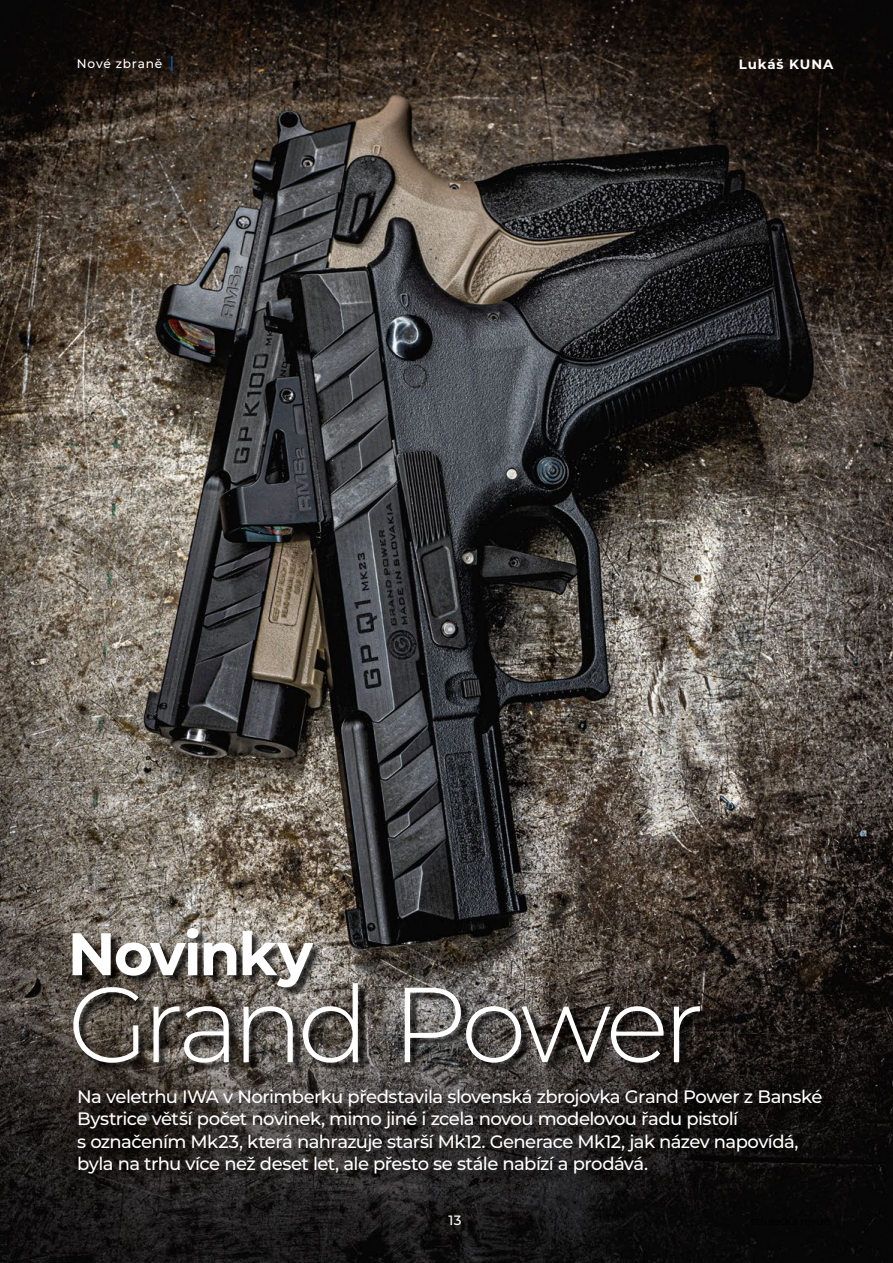
<style>
.page{position:relative;width:893px;height:1263px;background:#fff}
.page>*{position:absolute;margin:0;border:0;box-sizing:border-box;transform-origin:0 0}
.t1{font:300 106.5px "Montserrat";letter-spacing:-.055em;color:#fff}
.t2{font:700 60px "Montserrat";letter-spacing:-.035em;color:#fff}
.t3{font:500 18px/22.5px "Montserrat";letter-spacing:-.035em;color:#fff}
.t4{font:700 13.5px "Montserrat";letter-spacing:.07em;color:#fff}
.t5{font:500 13.5px "Montserrat";color:#000}
.t6{font:500 12.45px "Montserrat";letter-spacing:.065em;color:#fff}
.s1{color:#fff}
</style>
<div class="page">
<img style="left:0;top:0;width:893px;height:1263px">
<div style="left:75px;top:1087px;width:761px;height:102px;background:#000;opacity:.75"></div>
<svg style="left:171px;top:56px;width:2px;height:15px"></svg>
<div style="left:74px;top:930px;width:636px;height:143px;background:#000;opacity:.75"></div>
<p class="t6" style="left:77px;top:55px;width:87px">Nové zbraně</p>
<p class="t4" style="left:739px;top:54px;width:96px">Lukáš KUNA</p>
<h2 class="t2" style="left:68px;top:911px;width:247px">Novinky</h2>
<h1 class="t1" style="left:68px;top:952px;width:638px">Grand Power</h1>
<p class="t3" style="left:77px;top:1084px;width:747px">Na veletrhu IWA v Norimberku představila slovenská zbrojovka Grand Power z Banské Bystrice větší počet novinek, mimo jiné i zcela novou modelovou řadu pistolí<br>s označením Mk23, která nahrazuje starší Mk12. Generace Mk12, jak název napovídá, byla na trhu více než deset let, ale přesto se stále nabízí a prodává.</p>
<p class="t5" style="left:431px;top:1210px;width:32px">13 <span class="s1">13</span></p>
</div>
